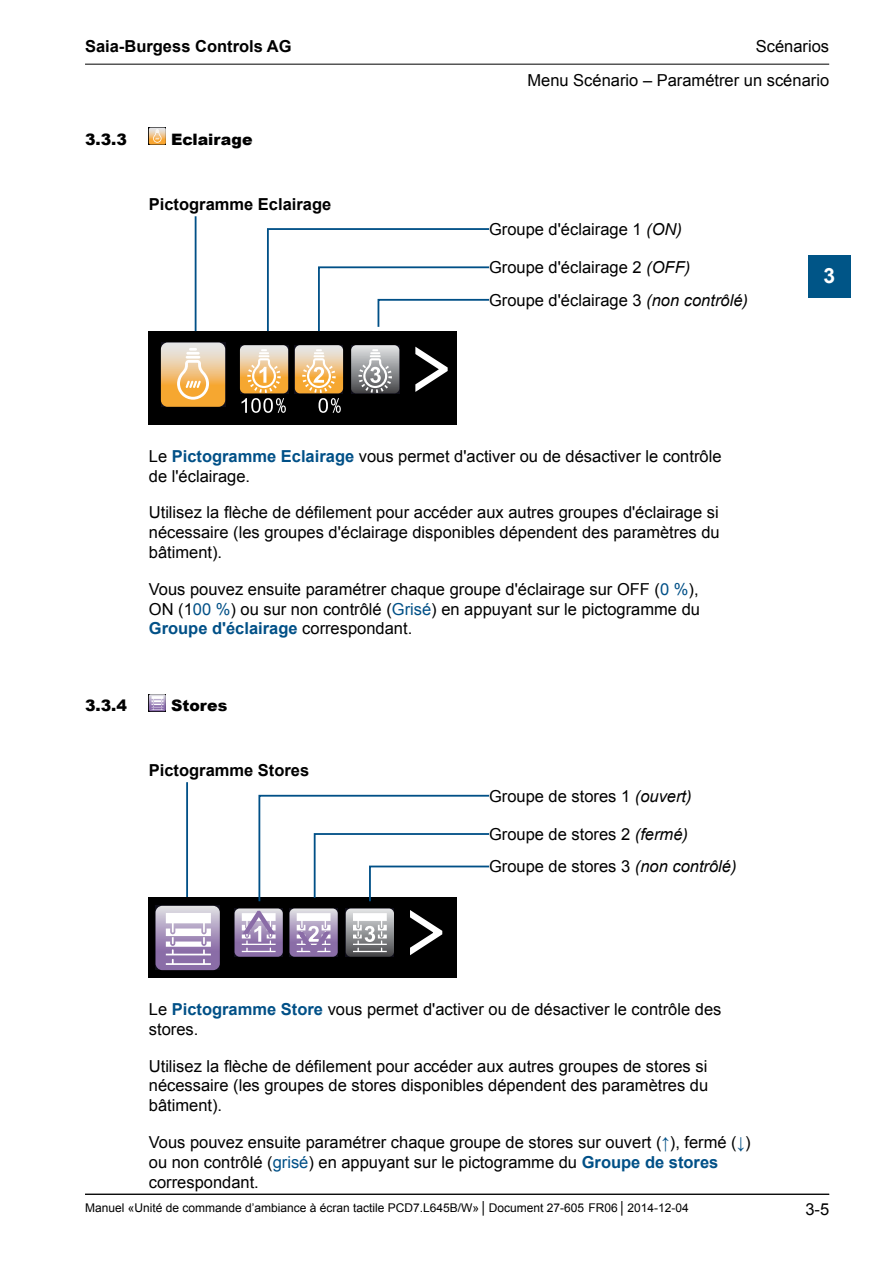
<style>
.page{position:relative;width:893px;height:1263px;background:#fff}
.page>*{position:absolute;margin:0;border:0;box-sizing:border-box;transform-origin:0 0}
.t1{font:700 21px "Arial";color:#fff}
.EN_Fliesstext{font:16.5px/19.8px "Arial";color:#000}
.t2{font:700 16.5px "Arial";color:#000}
.EN_Ueberschrift_3{font:900 15.75px "Arial";color:#000}
.t3{font:12px "Arial";color:#000}
.s1{font-style:italic}
.s2{font-weight:700;color:#005087}
.s3{color:#005087}
</style>
<div class="page">
<hr style="left:85px;top:64px;width:744px;height:1px;background:#000">
<hr style="left:85px;top:1194px;width:744px;height:1px;background:#000">
<div style="left:808px;top:255px;width:42px;height:43px;background:#005587"></div>
<svg style="left:149px;top:128px;width:17px;height:17px"></svg>
<div style="left:149px;top:331px;width:308px;height:94px;background:#000"></div>
<svg style="left:161px;top:342px;width:64px;height:65px;background:#ecc489"></svg>
<svg style="left:415px;top:346px;width:33px;height:46px"></svg>
<svg style="left:351px;top:345px;width:48px;height:48px;background:#a6a8a9"></svg>
<svg style="left:295px;top:345px;width:48px;height:68px"></svg>
<svg style="left:240px;top:345px;width:48px;height:68px"></svg>
<svg style="left:267px;top:228px;width:222px;height:104px"></svg>
<hr style="left:195px;top:216px;width:2px;height:115px;background:#005087">
<svg style="left:149px;top:694px;width:17px;height:17px"></svg>
<div style="left:149px;top:898px;width:308px;height:80px;background:#000"></div>
<svg style="left:156px;top:906px;width:64px;height:64px;background:#bdafcc"></svg>
<svg style="left:235px;top:794px;width:254px;height:163px"></svg>
<hr style="left:186px;top:782px;width:2px;height:115px;background:#005087">
<p class="t2" style="left:85px;top:36px;width:208px">Saia-Burgess Controls AG</p>
<p class="EN_Ueberschrift_3" style="left:85px;top:128px;width:44px">3.3.3</p>
<p class="EN_Ueberschrift_3" style="left:171px;top:128px;width:83px">Eclairage</p>
<p class="t2" style="left:149px;top:193px;width:184px">Pictogramme Eclairage</p>
<p class="EN_Fliesstext" style="left:756px;top:37px;width:75px">Scénarios</p>
<p class="EN_Fliesstext" style="left:527px;top:71px;width:303px">Menu Scénario – Paramétrer un scénario</p>
<p class="EN_Fliesstext" style="left:489px;top:220px;width:194px">Groupe d'éclairage 1 <span class="s1">(ON)</span></p>
<p class="EN_Fliesstext" style="left:489px;top:251px;width:261px;line-height:32.4px">Groupe d'éclairage 2 <span class="s1">(OFF)<br></span>Groupe d'éclairage 3 <span class="s1">(non contrôlé)</span></p>
<p class="t1" style="left:823px;top:262px;width:13px">3</p>
<p class="EN_Fliesstext" style="left:149px;top:446px;width:574px">Le <span class="s2">Pictogramme Eclairage</span> vous permet d'activer ou de désactiver le contrôle de l'éclairage.</p>
<p class="EN_Fliesstext" style="left:149px;top:503px;width:572px;text-align:justify">Utilisez la flèche de défilement pour accéder aux autres groupes d'éclairage si nécessaire (les groupes d'éclairage disponibles dépendent des paramètres du bâtiment).</p>
<p class="EN_Fliesstext" style="left:149px;top:579px;width:553px;text-align:justify">Vous pouvez ensuite paramétrer chaque groupe d'éclairage sur OFF (<span class="s3">0 %</span>), ON (1<span class="s3">00 %</span>) ou sur non contrôlé (<span class="s3">Grisé</span>) en appuyant sur le pictogramme du <span class="s2">Groupe d'éclairage</span> correspondant.</p>
<p class="EN_Ueberschrift_3" style="left:85px;top:694px;width:44px">3.3.4</p>
<p class="EN_Ueberschrift_3" style="left:171px;top:694px;width:58px">Stores</p>
<p class="t2" style="left:149px;top:759px;width:162px">Pictogramme Stores</p>
<p class="EN_Fliesstext" style="left:489px;top:786px;width:204px">Groupe de stores 1 <span class="s1">(ouvert)</span></p>
<p class="EN_Fliesstext" style="left:489px;top:818px;width:249px;line-height:32.4px">Groupe de stores 2 <span class="s1">(fermé)<br></span>Groupe de stores 3 <span class="s1">(non contrôlé)</span></p>
<p class="EN_Fliesstext" style="left:149px;top:999px;width:574px">Le <span class="s2">Pictogramme Store</span> vous permet d'activer ou de désactiver le contrôle des stores.</p>
<p class="EN_Fliesstext" style="left:149px;top:1056px;width:561px;text-align:justify">Utilisez la flèche de défilement pour accéder aux autres groupes de stores si nécessaire (les groupes de stores disponibles dépendent des paramètres du bâtiment).</p>
<p class="EN_Fliesstext" style="left:149px;top:1132px;width:603px">Vous pouvez ensuite paramétrer chaque groupe de stores sur ouvert (<span class="s3">↑</span>), fermé (<span class="s3">↓</span>) ou non contrôlé (<span class="s3">grisé</span>) en appuyant sur le pictogramme du <span class="s2">Groupe de stores </span>correspondant.</p>
<p class="t3" style="left:85px;top:1200px;width:605px">Manuel «Unité de commande d’ambiance à écran tactile PCD7.L645B/W»│Document 27-605 FR06 │ 2014-12-04</p>
<p class="EN_Fliesstext" style="left:805px;top:1200px;width:25px">3-5</p>
</div>
